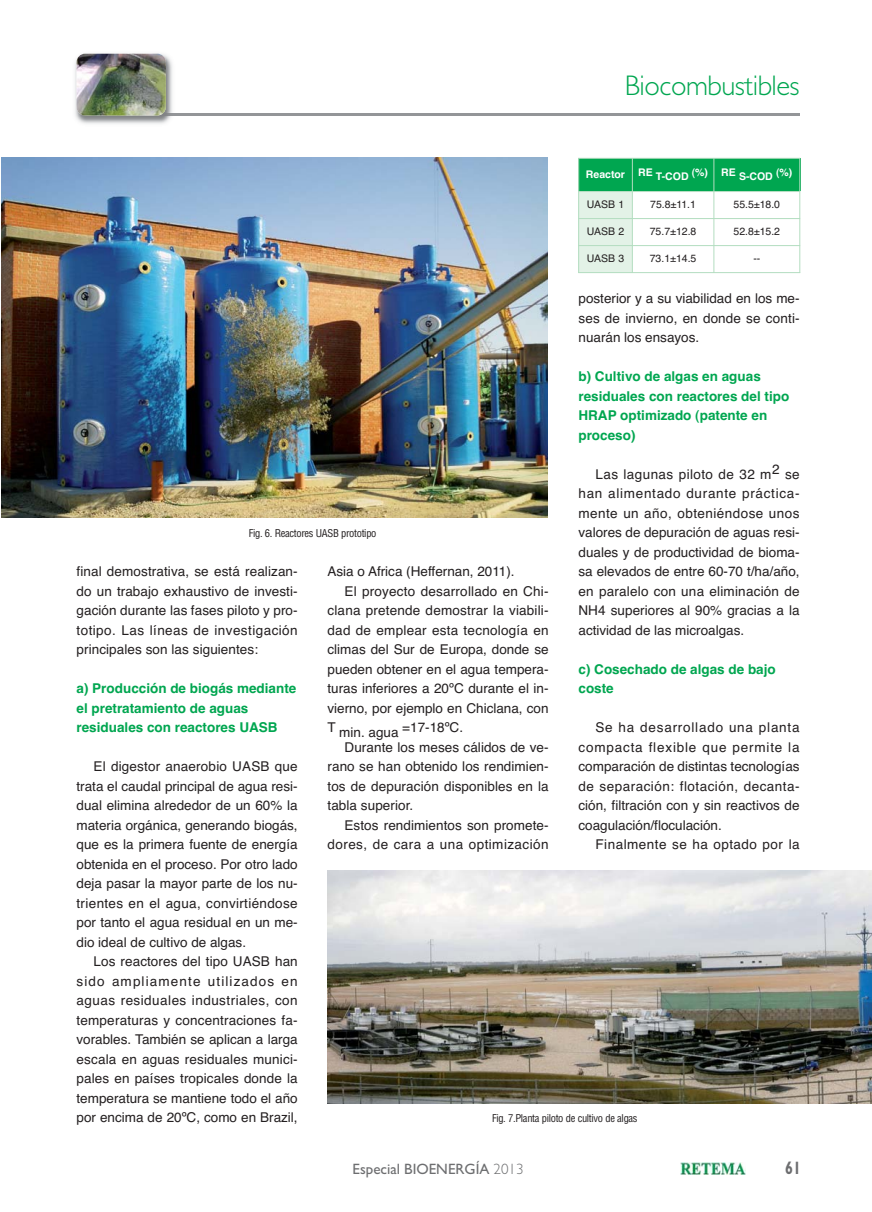
<style>
.page{position:relative;width:872px;height:1212px;background:#fff}
.page>*{position:absolute;margin:0;border:0;box-sizing:border-box;transform-origin:0 0}
.t1{font:300 28.5px "Gill Sans";letter-spacing:-.015em;color:#00a650}
.t2{font:700 18px "Gill Sans";color:#6d6e70;scale:.8 1}
.t3{font:15px "Gill Sans";color:#6d6e70}
.t4{font:13.5px/19.5px "Helvetica";letter-spacing:.005em;color:#231f20;text-align:justify}
.t5{font:700 13.5px/19.5px "Helvetica";color:#00a650}
.t6{font:13.5px "Helvetica";letter-spacing:.035em;color:#231f20}
.t7{font:condensed 10.5px "Helvetica";letter-spacing:-.03em;color:#231f20}
.t8{font:10.5px "Helvetica";color:#231f20}
.t9{font:700 10.5px "Helvetica";color:#fff}
.s1{font-weight:300}
</style>
<div class="page">
<img style="left:680px;top:1163px;width:65px;height:11px">
<hr style="left:177px;top:113px;width:622px;height:3px;background:#939598">
<img style="left:75px;top:53px;width:98px;height:71px">
<img style="left:92px;top:113px;width:85px;height:3px">
<img style="left:77px;top:54px;width:89px;height:61px;border-radius:9px">
<img style="left:1px;top:158px;width:546px;height:359px">
<div style="left:578px;top:158px;width:54px;height:34px;background:#00a650"></div>
<div style="left:632px;top:158px;width:82px;height:34px;background:#00a650"></div>
<div style="left:714px;top:158px;width:86px;height:34px;background:#00a650"></div>
<div style="left:578px;top:192px;width:54px;height:27px;background:#e3f2e7"></div>
<div style="left:578px;top:219px;width:54px;height:27px;background:#e3f2e7"></div>
<div style="left:578px;top:246px;width:54px;height:27px;background:#e3f2e7"></div>
<hr style="left:578px;top:158px;width:1px;height:115px;background:#b3ddc0">
<hr style="left:632px;top:158px;width:1px;height:115px;background:#b3ddc0">
<hr style="left:713px;top:158px;width:1px;height:115px;background:#b3ddc0">
<hr style="left:799px;top:158px;width:1px;height:115px;background:#b3ddc0">
<hr style="left:578px;top:158px;width:222px;height:1px;background:#b3ddc0">
<hr style="left:578px;top:191px;width:222px;height:1px;background:#b3ddc0">
<hr style="left:578px;top:218px;width:222px;height:1px;background:#b3ddc0">
<hr style="left:578px;top:245px;width:222px;height:1px;background:#b3ddc0">
<hr style="left:578px;top:272px;width:222px;height:1px;background:#b3ddc0">
<img style="left:327px;top:871px;width:545px;height:232px">
<h1 class="t1" style="left:625px;top:75px;width:176px">Biocombustibles</h1>
<p class="t9" style="left:586px;top:170px;width:208px">Reactor RE T-COD (%) RE S-COD (%)</p>
<p class="t8" style="left:586px;top:201px;width:39px">UASB 1</p>
<p class="t8" style="left:650px;top:201px;width:47px">75.8±11.1</p>
<p class="t8" style="left:733px;top:201px;width:48px">55.5±18.0</p>
<p class="t8" style="left:586px;top:228px;width:39px">UASB 2</p>
<p class="t8" style="left:650px;top:228px;width:48px">75.7±12.8</p>
<p class="t8" style="left:733px;top:228px;width:48px">52.8±15.2</p>
<p class="t8" style="left:586px;top:255px;width:39px">UASB 3</p>
<p class="t8" style="left:650px;top:255px;width:48px">73.1±14.5</p>
<p class="t8" style="left:753px;top:255px;width:8px">--</p>
<p class="t4" style="left:578px;top:290px;width:223px">posterior y a su viabilidad en los me&shy;ses de invierno, en donde se conti&shy;nuarán los ensayos.</p>
<p class="t5" style="left:578px;top:368px;width:212px">b) Cultivo de algas en aguas residuales con reactores del tipo<br>HRAP optimizado (patente en proceso)</p>
<p class="t4" style="left:578px;top:465px;width:223px;text-indent:17px">Las lagunas piloto de 32 m2 se han alimentado durante práctica&shy;mente un año, obteniéndose unos valores de depuración de aguas resi&shy;duales y de productividad de bioma&shy;sa elevados de entre 60-70 t/ha/año, en paralelo con una eliminación de NH4 superiores al 90% gracias a la actividad de las microalgas.</p>
<p class="t5" style="left:578px;top:660px;width:199px">c) Cosechado de algas de bajo coste</p>
<p class="t4" style="left:578px;top:719px;width:223px;text-indent:17px">Se ha desarrollado una planta compacta flexible que permite la comparación de distintas tecnologías de separación: flotación, decanta&shy;ción, filtración con y sin reactivos de coagulación/floculación.</p>
<p class="t6" style="left:595px;top:839px;width:206px">Finalmente se ha optado por la</p>
<p class="t7" style="left:249px;top:529px;width:129px">Fig. 6. Reactores UASB prototipo</p>
<p class="t4" style="left:77px;top:563px;width:223px">final demostrativa, se está realizan&shy;do un trabajo exhaustivo de investi&shy;gación durante las fases piloto y pro&shy;totipo. Las líneas de investigación principales son las siguientes:</p>
<p class="t5" style="left:77px;top:680px;width:221px">a) Producción de biogás mediante el pretratamiento de aguas residuales con reactores UASB</p>
<p class="t4" style="left:77px;top:758px;width:223px;text-indent:17px">El digestor anaerobio UASB que trata el caudal principal de agua resi&shy;dual elimina alrededor de un 60% la materia orgánica, generando biogás, que es la primera fuente de energía obtenida en el proceso. Por otro lado deja pasar la mayor parte de los nu&shy;trientes en el agua, convirtiéndose por tanto el agua residual en un me&shy;dio ideal de cultivo de algas.</p>
<p class="t4" style="left:77px;top:953px;width:223px;text-indent:17px">Los reactores del tipo UASB han sido ampliamente utilizados en aguas residuales industriales, con temperaturas y concentraciones fa&shy;vorables. También se aplican a larga escala en aguas residuales munici&shy;pales en países tropicales donde la temperatura se mantiene todo el año por encima de 20ºC, como en Brazil,</p>
<p class="t4" style="left:327px;top:563px;width:189px">Asia o Africa (Heffernan, 2011).</p>
<p class="t4" style="left:344px;top:582px;width:206px">El proyecto desarrollado en Chi-</p>
<p class="t4" style="left:327px;top:602px;width:223px">clana pretende demostrar la viabili-</p>
<p class="t4" style="left:327px;top:621px;width:223px">dad de emplear esta tecnología en</p>
<p class="t4" style="left:327px;top:641px;width:223px">climas del Sur de Europa, donde se</p>
<p class="t4" style="left:327px;top:660px;width:223px">pueden obtener en el agua tempera-</p>
<p class="t4" style="left:327px;top:680px;width:223px">turas inferiores a 20ºC durante el in-</p>
<p class="t4" style="left:327px;top:699px;width:223px">vierno, por ejemplo en Chiclana, con</p>
<p class="t4" style="left:327px;top:719px;width:137px">T min. agua =17-18ºC.</p>
<p class="t4" style="left:344px;top:738px;width:206px">Durante los meses cálidos de ve-</p>
<p class="t4" style="left:327px;top:758px;width:223px">rano se han obtenido los rendimien-</p>
<p class="t4" style="left:327px;top:777px;width:223px">tos de depuración disponibles en la</p>
<p class="t4" style="left:327px;top:797px;width:87px">tabla superior.</p>
<p class="t4" style="left:344px;top:816px;width:206px">Estos rendimientos son promete-</p>
<p class="t6" style="left:327px;top:839px;width:223px">dores, de cara a una optimización</p>
<p class="t7" style="left:492px;top:1114px;width:147px">Fig. 7.Planta piloto de cultivo de algas</p>
<p class="t3" style="left:352px;top:1164px;width:172px">Especial BIOENERGÍA <span class="s1">2013</span></p>
<h2 class="t2" style="left:785px;top:1161px;width:21px">61</h2>
</div>
